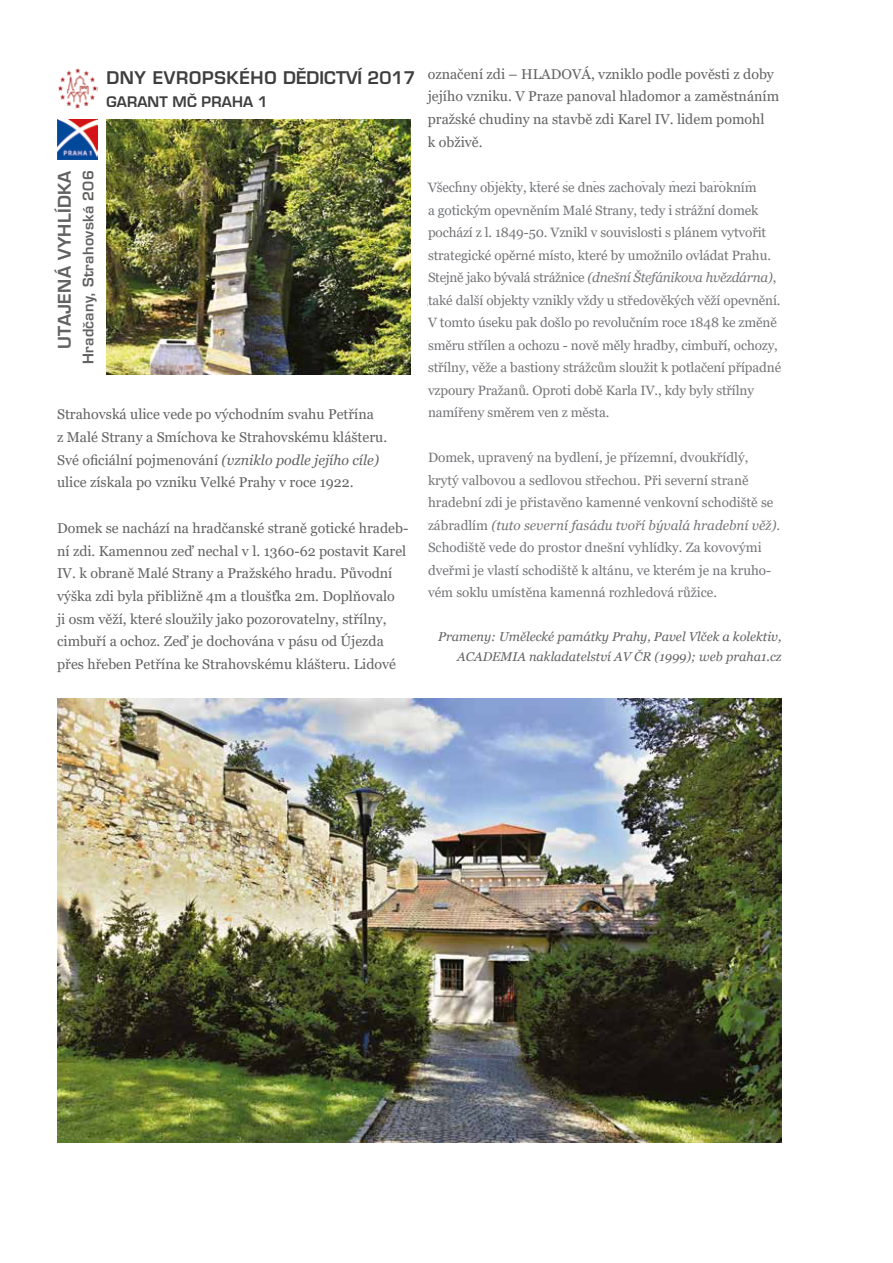
<style>
.page{position:relative;width:893px;height:1263px;background:#fff}
.page>*{position:absolute;margin:0;border:0;box-sizing:border-box;transform-origin:0 0}
.t1{font:700 17.1px "Euromode";letter-spacing:.04em;color:#000}
.t2{font:700 17.1px "Euromode";letter-spacing:.02em;color:#616160}
.t3{font:14.25px/22.6px "Georgia";color:#646363}
.t4{font:700 14.25px "Euromode";letter-spacing:.02em;color:#616160}
.t5{font:700 14.25px "Euromode";letter-spacing:.01em;color:#000}
.t6{font:13.5px/22.5px "Georgia";letter-spacing:-.01em;color:#757679}
.t7{font:italic 12.75px/20px "Georgia";color:#646363;text-align:right}
.s1{font-style:italic}
</style>
<div class="page">
<img style="left:58px;top:68px;width:39px;height:40px">
<img style="left:57px;top:119px;width:40px;height:40px">
<img style="left:106px;top:119px;width:305px;height:256px">
<img style="left:57px;top:698px;width:724px;height:444px">
<p class="t3" style="left:428px;top:63px;width:353px">označení zdi – HLADOVÁ, vzniklo podle pověsti z doby jejího vzniku. V Praze panoval hladomor a zaměstnáním pražské chudiny na stavbě zdi Karel IV. lidem pomohl<br>k obživě.</p>
<p class="t3" style="left:428px;top:176px;width:355px">Všechny objekty, které se dnes zachovaly mezi barok&shy;ním a gotickým opevněním Malé Strany, tedy i strážní domek pochází z l. 1849-50. Vznikl v souvislosti s plá&shy;nem vytvořit strategické opěrné místo, které by umož&shy;nilo ovládat Prahu. Stejně jako bývalá strážnice <span class="s1">(dnešní Štefánikova hvězdárna)</span>, také další objekty vznikly vždy u středověkých věží opevnění. V tomto úseku pak došlo ke změně směru střílen a ochozu – nově mířily do města a ochoz byl vybudován na vnějším líci zdiva. Oproti době Karla IV., kdy střílny byly namířeny směrem ven z města a ochoz na vnitřním líci zdiva.</p>
<p class="t3" style="left:428px;top:449px;width:355px">Domek, upravený na bydlení, se nachází na hradčanské straně gotické hradební zdi. Je přízemní, dvoukřídlý, krytý valbovou a sedlovou střechou. Při severní straně hradební zdi je přistavěno kamenné venkovní schodiště se zábradlím <span class="s1">(tuto severní fasádu tvoří bývalá hradební věž)</span>. Schodiště vede do prostor dnešní vyhlídky.</p>
<p class="t1" style="left:106px;top:67px;width:311px">DNY EVROPSKÉHO DĚDICTVÍ 2017</p>
<p class="t5" style="left:106px;top:93px;width:163px">GARANT MČ PRAHA 1</p>
<p class="t2" style="left:54px;top:349px;width:180px;rotate:-90deg">UTAJENÁ VYHLÍDKA</p>
<p class="t4" style="left:80px;top:364px;width:195px;rotate:-90deg">Hradčany, Strahovská 206</p>
<p class="t6" style="left:428px;top:176px;width:330px">Všechny objekty, které se dnes zachovaly mezi barokním</p>
<p class="t6" style="left:428px;top:199px;width:355px">a gotickým opevněním Malé Strany, tedy i strážní domek pochází z l. 1849-50. Vznikl v souvislosti s plánem vytvořit strategické opěrné místo, které by umožnilo ovládat Prahu.<br>Stejně jako bývalá strážnice <span class="s1">(dnešní Štefánikova hvězdárna)</span>, také další objekty vznikly vždy u středověkých věží opevnění.<br>V tomto úseku pak došlo po revolučním roce 1848 ke změně směru střílen a ochozu - nově měly hradby, cimbuří, ochozy, střílny, věže a bastiony strážcům sloužit k potlačení případné vzpoury Pražanů. Oproti době Karla IV., kdy byly střílny namířeny směrem ven z města.</p>
<p class="t6" style="left:428px;top:446px;width:354px">Domek, upravený na bydlení, je přízemní, dvoukřídlý, krytý valbovou a sedlovou střechou. Při severní straně hradební zdi je přistavěno kamenné venkovní schodiště se zábradlím <span class="s1">(tuto severní fasádu tvoří bývalá hradební věž)</span>.<br>Schodiště vede do prostor dnešní vyhlídky. Za kovovými dveřmi je vlastí schodiště k altánu, ve kterém je na kruho&shy;vém soklu umístěna kamenná rozhledová růžice.</p>
<p class="t3" style="left:57px;top:403px;width:332px">Strahovská ulice vede po východním svahu Petřína<br>z Malé Strany a Smíchova ke Strahovskému klášteru.<br>Své oficiální pojmenování <span class="s1">(vzniklo podle jejího cíle) </span>ulice získala po vzniku Velké Prahy v roce 1922.</p>
<p class="t3" style="left:57px;top:517px;width:353px">Domek se nachází na hradčanské straně gotické hradeb&shy;ní zdi. Kamennou zeď nechal v l. 1360-62 postavit Karel IV. k obraně Malé Strany a Pražského hradu. Původní výška zdi byla přibližně 4m a tloušťka 2m. Doplňovalo<br>ji osm věží, které sloužily jako pozorovatelny, střílny, cimbuří a ochoz. Zeď je dochována v pásu od Újezda přes hřeben Petřína ke Strahovskému klášteru. Lidové</p>
<p class="t7" style="left:438px;top:626px;width:345px">Prameny: Umělecké památky Prahy, Pavel Vlček a kolektiv,<br>ACADEMIA nakladatelství AV ČR (1999); web praha1.cz</p>
</div>
